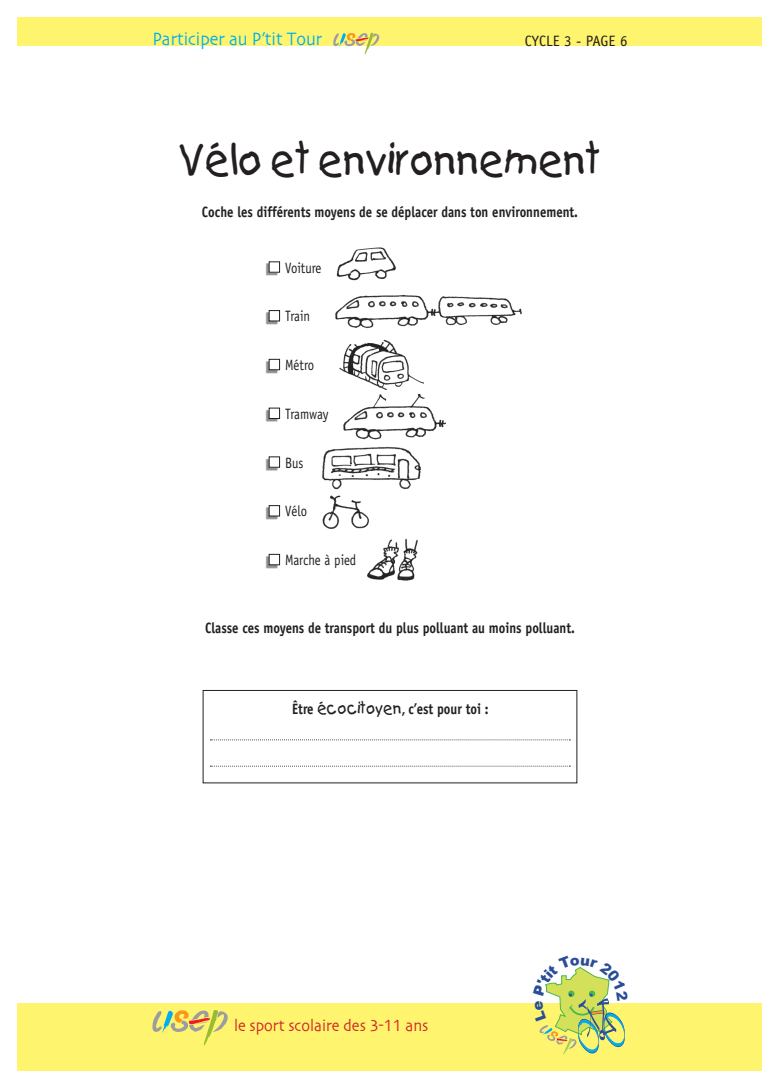
<style>
.page{position:relative;width:780px;height:1088px;background:#fff}
.page>*{position:absolute;margin:0;border:0;box-sizing:border-box;transform-origin:0 0}
.t1{font:42.5px "Kids";color:#231f20;scale:.85 1}
.t2{font:18.75px "Skia";color:#00aeef;scale:.9 1}
.t3{font:16.88px "Skia";color:#d1232a;scale:.9 1}
.t4{font:700 15px "Officina Sans";color:#231f20;scale:.85 1}
.t5{font:15px "Officina Sans";color:#231f20;scale:.85 1}
.t6{font:15px "Officina Sans";color:#231f20}
.s1{font-family:"Kids";font-weight:400;font-size:16.25px}
</style>
<div class="page">
<div style="left:18px;top:1003px;width:744px;height:67px;background:#fff46d"></div>
<svg style="left:152px;top:1010px;width:76px;height:36px"></svg>
<div style="left:18px;top:18px;width:744px;height:28px;background:#fff46d"></div>
<svg style="left:333px;top:33px;width:46px;height:22px"></svg>
<div style="left:265px;top:263px;width:13px;height:13px;background:#231f20;opacity:.5"></div>
<div style="left:269px;top:262px;width:10px;height:10px;background:#fff"></div>
<div style="left:269px;top:261px;width:11px;height:11px;border:1px solid #231f20"></div>
<div style="left:265px;top:312px;width:13px;height:13px;background:#231f20;opacity:.5"></div>
<div style="left:269px;top:311px;width:10px;height:10px;background:#fff"></div>
<div style="left:269px;top:310px;width:11px;height:11px;border:1px solid #231f20"></div>
<div style="left:265px;top:361px;width:13px;height:12px;background:#231f20;opacity:.5"></div>
<div style="left:269px;top:359px;width:10px;height:11px;background:#fff"></div>
<div style="left:269px;top:359px;width:11px;height:11px;border:1px solid #231f20"></div>
<div style="left:265px;top:409px;width:13px;height:13px;background:#231f20;opacity:.5"></div>
<div style="left:269px;top:408px;width:10px;height:10px;background:#fff"></div>
<div style="left:269px;top:408px;width:11px;height:11px;border:1px solid #231f20"></div>
<div style="left:265px;top:458px;width:13px;height:13px;background:#231f20;opacity:.5"></div>
<div style="left:269px;top:457px;width:10px;height:10px;background:#fff"></div>
<div style="left:269px;top:456px;width:11px;height:11px;border:1px solid #231f20"></div>
<div style="left:265px;top:507px;width:13px;height:13px;background:#231f20;opacity:.5"></div>
<div style="left:269px;top:506px;width:10px;height:10px;background:#fff"></div>
<div style="left:269px;top:505px;width:11px;height:11px;border:1px solid #231f20"></div>
<div style="left:265px;top:556px;width:13px;height:12px;background:#231f20;opacity:.5"></div>
<div style="left:269px;top:554px;width:10px;height:11px;background:#fff"></div>
<div style="left:269px;top:554px;width:11px;height:11px;border:1px solid #231f20"></div>
<div style="left:203px;top:690px;width:374px;height:93px;border:1px solid #231f20"></div>
<svg style="left:210px;top:739px;width:360px;height:1px"></svg>
<svg style="left:210px;top:766px;width:360px;height:1px"></svg>
<img style="left:322px;top:446px;width:99px;height:44px">
<img style="left:367px;top:538px;width:51px;height:43px">
<img style="left:339px;top:339px;width:85px;height:51px">
<img style="left:335px;top:295px;width:187px;height:34px">
<img style="left:322px;top:495px;width:52px;height:44px">
<img style="left:336px;top:247px;width:60px;height:34px">
<img style="left:343px;top:393px;width:103px;height:47px">
<svg style="left:539px;top:967px;width:86px;height:88px"></svg>
<p class="t2" style="left:152px;top:28px;width:190px">Participer au P’tit Tour</p>
<p class="t6" style="left:525px;top:32px;width:104px">CYCLE 3 - PAGE 6</p>
<p class="t1" style="left:179px;top:133px;width:498px">Vélo et environnement</p>
<p class="t4" style="left:202px;top:202px;width:444px">Coche les différents moyens de se déplacer dans ton environnement.</p>
<p class="t5" style="left:285px;top:259px;width:44px">Voiture</p>
<p class="t5" style="left:285px;top:307px;width:31px">Train</p>
<p class="t5" style="left:285px;top:356px;width:36px">Métro</p>
<p class="t5" style="left:285px;top:405px;width:53px">Tramway</p>
<p class="t5" style="left:285px;top:454px;width:23px">Bus</p>
<p class="t5" style="left:285px;top:502px;width:27px">Vélo</p>
<p class="t5" style="left:285px;top:551px;width:85px">Marche à pied</p>
<p class="t4" style="left:205px;top:619px;width:436px">Classe ces moyens de transport du plus polluant au moins polluant.</p>
<p class="t4" style="left:292px;top:699px;width:232px">Être <span class="s1">écocitoyen</span>, c’est pour toi :</p>
<p class="t3" style="left:234px;top:1016px;width:217px">le sport scolaire des 3-11 ans</p>
</div>
